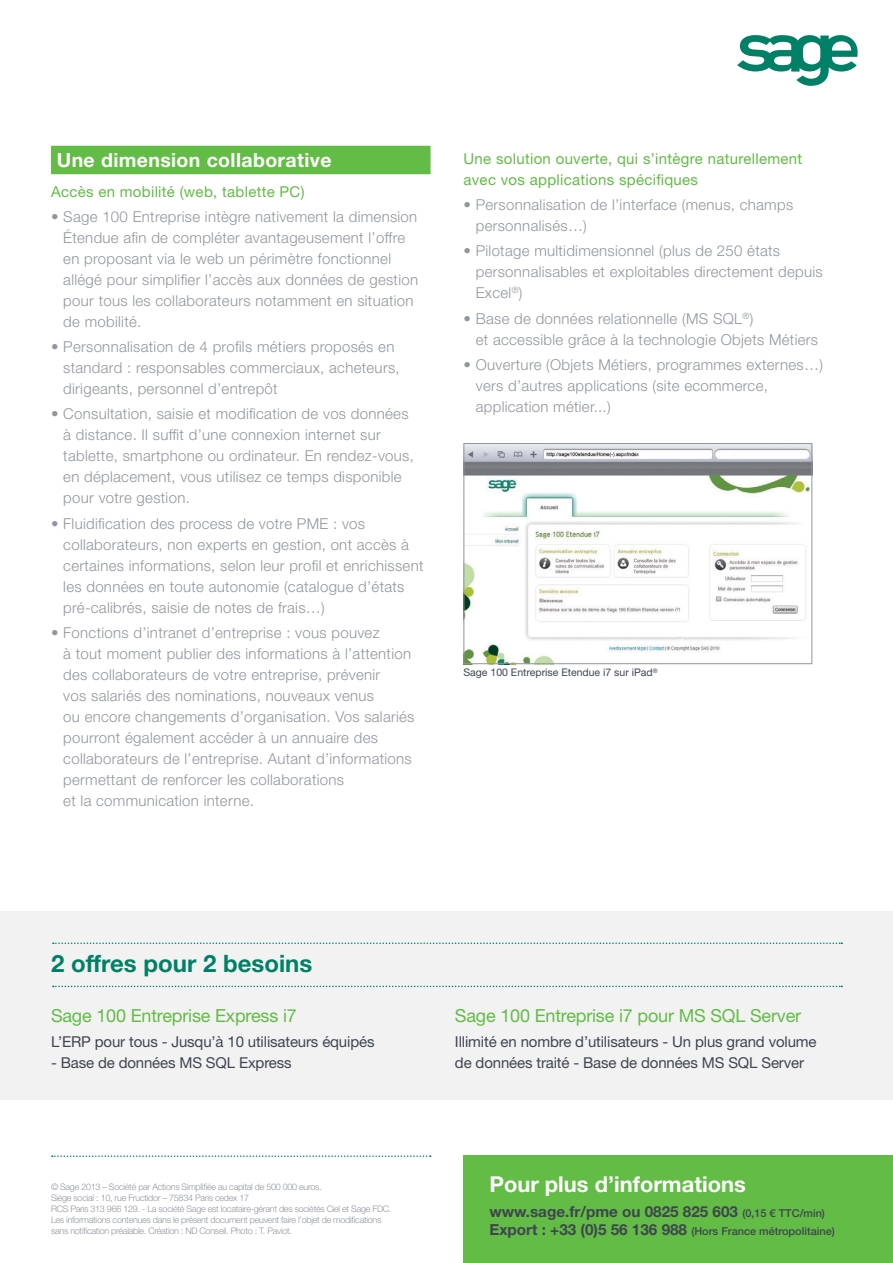
<style>
.page{position:relative;width:893px;height:1263px;background:#fff}
.page>*{position:absolute;margin:0;border:0;box-sizing:border-box;transform-origin:0 0}
.t1{font:700 24px "Helvetica Neue LT Std";color:#008167}
.t2{font:700 21.9px "Helvetica Neue LT Std";color:#fff}
.t3{font:700 19.5px "Helvetica Neue LT Std";letter-spacing:.02em;color:#fff}
.t4{font:18px "Helvetica Neue LT Std";letter-spacing:-.01em;color:#63bc46}
.t5{font:700 15.3px "Helvetica Neue LT Std";color:#3f4550}
.t6{font:300 15px/21px "Helvetica Neue LT Std";letter-spacing:.02em;color:#91969e}
.t7{font:15px/21px "Helvetica Neue LT Std";letter-spacing:-.01em;color:#3f4550}
.t8{font:15px/21px "Helvetica Neue LT Std";letter-spacing:.02em;color:#63bc46}
.t9{font:500 10.95px "Helvetica Neue LT Std";color:#3f4550}
.t10{font:10.5px "Helvetica Neue LT Std";color:#3f4550}
.t11{font:300 9px/10.8px "Helvetica Neue LT Std";letter-spacing:-.03em;color:#91969e}
.s1{font-weight:500;font-size:10.95px}
.s2{font-weight:700;font-size:15.3px}
</style>
<div class="page">
<div style="left:0;top:911px;width:893px;height:189px;background:#f2f2f3"></div>
<div style="left:463px;top:1155px;width:430px;height:108px;background:#63bc46"></div>
<svg style="left:52px;top:1155px;width:379px;height:2px"></svg>
<div style="left:51px;top:146px;width:380px;height:28px;background:#63bc46"></div>
<svg style="left:737px;top:35px;width:121px;height:51px"></svg>
<img style="left:465px;top:445px;width:345px;height:217px">
<div style="left:463px;top:443px;width:349px;height:221px;border:1px solid #91969e"></div>
<svg style="left:53px;top:986px;width:789px;height:1px"></svg>
<svg style="left:53px;top:942px;width:789px;height:2px"></svg>
<h3 class="t3" style="left:57px;top:148px;width:276px">Une dimension collaborative</h3>
<p class="t8" style="left:51px;top:180px;width:255px">Accès en mobilité (web, tablette PC)</p>
<p class="t6" style="left:63px;top:206px;width:356px;text-indent:-12px">• Sage 100 Entreprise intègre nativement la dimension Étendue afin de compléter avantageusement l’offre en proposant via le web un périmètre fonctionnel allégé pour simplifier l’accès aux données de gestion pour tous les collaborateurs notamment en situation de mobilité.</p>
<p class="t6" style="left:63px;top:336px;width:338px;text-indent:-12px">• Personnalisation de 4 profils métiers proposés en standard : responsables commerciaux, acheteurs, dirigeants, personnel d’entrepôt</p>
<p class="t6" style="left:63px;top:403px;width:352px;text-indent:-12px">• Consultation, saisie et modification de vos données à distance. Il suffit d’une connexion internet sur tablette, smartphone ou ordinateur. En rendez-vous, en déplacement, vous utilisez ce temps disponible pour votre gestion.</p>
<p class="t6" style="left:63px;top:512px;width:362px;text-indent:-12px">• Fluidification des process de votre PME : vos collaborateurs, non experts en gestion, ont accès à certaines informations, selon leur profil et enrichissent les données en toute autonomie (catalogue d’états pré-calibrés, saisie de notes de frais…)</p>
<p class="t6" style="left:63px;top:622px;width:353px;text-indent:-12px">• Fonctions d’intranet d’entreprise : vous pouvez<br>à tout moment publier des informations à l’attention des collaborateurs de votre entreprise, prévenir<br>vos salariés des nominations, nouveaux venus<br>ou encore changements d’organisation. Vos salariés pourront également accéder à un annuaire des collaborateurs de l’entreprise. Autant d’informations permettant de renforcer les collaborations<br>et la communication interne.</p>
<p class="t8" style="left:463px;top:148px;width:340px">Une solution ouverte, qui s’intègre naturellement avec vos applications spécifiques</p>
<p class="t6" style="left:476px;top:194px;width:319px;text-indent:-12px">• Personnalisation de l’interface (menus, champs personnalisés…)</p>
<p class="t6" style="left:476px;top:240px;width:348px;text-indent:-12px">• Pilotage multidimensionnel (plus de 250 états personnalisables et exploitables directement depuis<br>Excel<sup>®</sup>)</p>
<p class="t6" style="left:476px;top:307px;width:344px;text-indent:-12px">• Base de données relationnelle (MS SQL<sup>®</sup>)<br>et accessible grâce à la technologie Objets Métiers</p>
<p class="t6" style="left:476px;top:354px;width:349px;text-indent:-12px">• Ouverture (Objets Métiers, programmes externes…) vers d’autres applications (site ecommerce, application métier...)</p>
<p class="t10" style="left:463px;top:666px;width:196px">Sage 100 Entreprise Etendue i7 sur iPad<sup>®</sup></p>
<h1 class="t1" style="left:51px;top:949px;width:263px">2 offres pour 2 besoins</h1>
<p class="t4" style="left:51px;top:1005px;width:247px">Sage 100 Entreprise Express i7</p>
<p class="t7" style="left:51px;top:1031px;width:325px">L’ERP pour tous - Jusqu’à 10 utilisateurs équipés</p>
<p class="t7" style="left:51px;top:1052px;width:242px">- Base de données MS SQL Express</p>
<p class="t4" style="left:455px;top:1005px;width:348px">Sage 100 Entreprise i7 pour MS SQL Server</p>
<p class="t7" style="left:455px;top:1031px;width:363px">Illimité en nombre d’utilisateurs - Un plus grand volume de données traité - Base de données MS SQL Server</p>
<p class="t11" style="left:51px;top:1181px;width:342px">© Sage 2013 – Société par Actions Simplifiée au capital de 500 000 euros.<br>Siège social : 10, rue Fructidor – 75834 Paris cedex 17<br>RCS Paris 313 966 129. - La société Sage est locataire-gérant des sociétés Ciel et Sage FDC.<br>Les informations contenues dans le présent document peuvent faire l’objet de modifications sans notification préalable. Création : ND Conseil. Photo : T. Paviot.</p>
<h2 class="t2" style="left:489px;top:1170px;width:258px">Pour plus d’informations</h2>
<p class="t5" style="left:489px;top:1201px;width:337px">www.sage.fr/pme ou 0825 825 603 <span class="s1">(0,15 € TTC/min)</span></p>
<p class="t9" style="left:489px;top:1224px;width:347px"><span class="s2">Export : +33 (0)5 56 136 988</span> (Hors France métropolitaine)</p>
</div>
